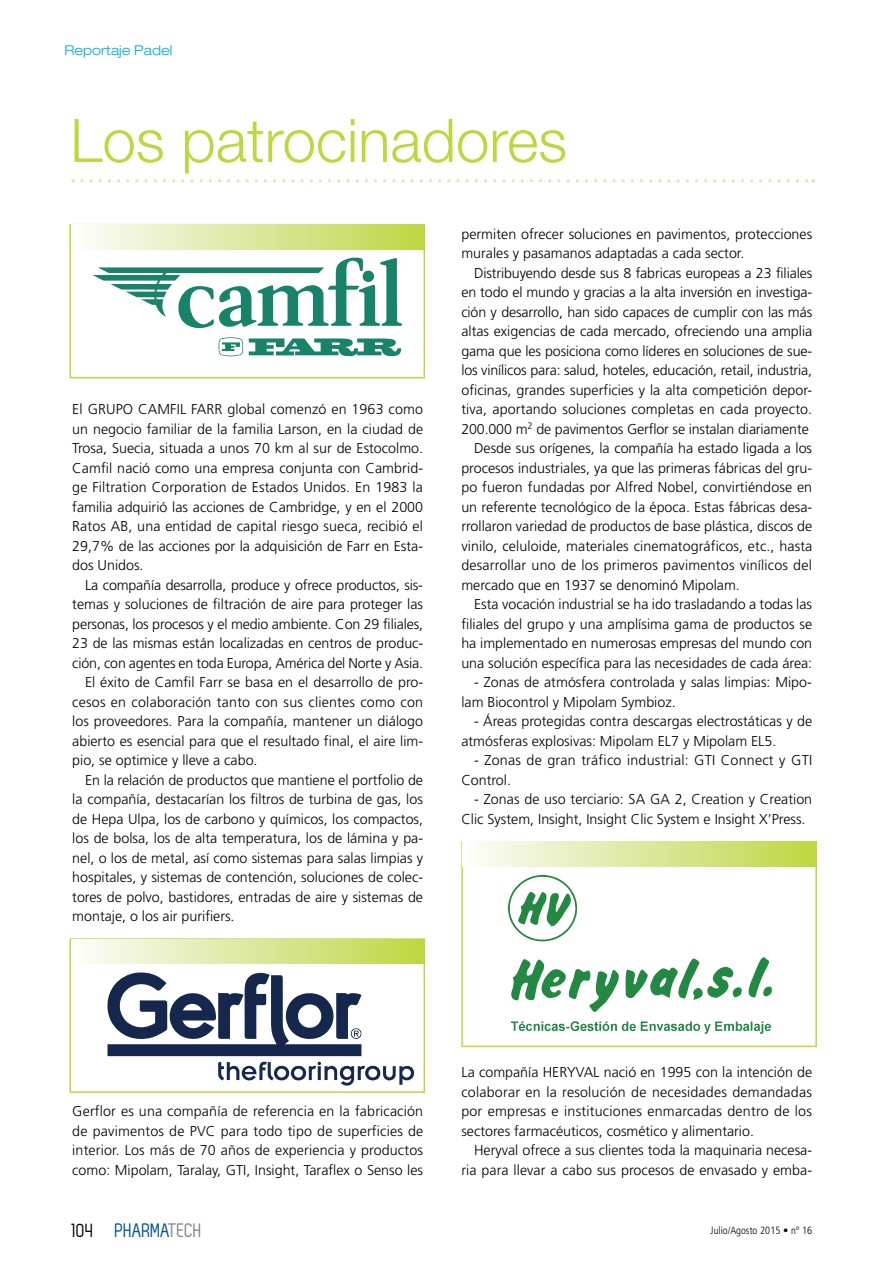
<style>
.page{position:relative;width:893px;height:1263px;background:#fff}
.page>*{position:absolute;margin:0;border:0;box-sizing:border-box;transform-origin:0 0}
.t1{font:300 60px "Helvetica Neue LT Std";color:#bed73d}
.t2{font:19.5px "Zag";color:#00548e}
.t3{font:300 14.25px/19.5px "Frutiger";color:#000}
.t4{font:300 expanded 13.5px "Helvetica Neue LT Std";color:#00aae6}
.t5{font:300 condensed 10.5px "Frutiger";color:#000}
.s1{color:#000}
.s2{color:#808285}
</style>
<div class="page">
<svg style="left:82px;top:179px;width:732px;height:3px"></svg>
<svg style="left:93px;top:258px;width:309px;height:71px"></svg>
<svg style="left:249px;top:338px;width:152px;height:18px"></svg>
<svg style="left:218px;top:337px;width:25px;height:19px"></svg>
<div style="left:70px;top:224px;width:355px;height:154px;border:2px solid #bed73d"></div>
<svg style="left:107px;top:972px;width:308px;height:114px"></svg>
<div style="left:70px;top:938px;width:355px;height:155px;border:2px solid #bed73d"></div>
<svg style="left:508px;top:875px;width:69px;height:67px"></svg>
<svg style="left:511px;top:959px;width:108px;height:53px"></svg>
<svg style="left:749px;top:957px;width:23px;height:40px"></svg>
<svg style="left:625px;top:958px;width:117px;height:42px"></svg>
<svg style="left:511px;top:1021px;width:260px;height:13px"></svg>
<div style="left:461px;top:841px;width:356px;height:206px;border:2px solid #bed73d"></div>
<div style="left:71px;top:225px;width:353px;height:24px;background:linear-gradient(to right,#fcfdfd,#bed644)"></div>
<div style="left:71px;top:939px;width:353px;height:24px;background:linear-gradient(to right,#fcfdfd,#bed644)"></div>
<div style="left:463px;top:842px;width:353px;height:24px;background:linear-gradient(to right,#fcfdfd,#bed644)"></div>
<p class="t4" style="left:65px;top:42px;width:109px">Reportaje Padel</p>
<h1 class="t1" style="left:70px;top:104px;width:498px">Los patrocinadores</h1>
<p class="t3" style="left:72px;top:400px;width:352px;text-align:justify">El GRUPO CAMFIL FARR global comenzó en 1963 como un negocio familiar de la familia Larson, en la ciudad de Trosa, Suecia, situada a unos 70 km al sur de Estocolmo.<br>Camfil nació como una empresa conjunta con Cambrid&shy;ge Filtration Corporation de Estados Unidos. En 1983 la familia adquirió las acciones de Cambridge, y en el 2000<br>Ratos AB, una entidad de capital riesgo sueca, recibió el 29,7% de las acciones por la adquisición de Farr en Esta&shy;dos Unidos.</p>
<p class="t3" style="left:85px;top:575px;width:339px">La compañía desarrolla, produce y ofrece productos, sis-</p>
<p class="t3" style="left:72px;top:595px;width:352px">temas y soluciones de filtración de aire para proteger las</p>
<p class="t3" style="left:72px;top:614px;width:352px">personas, los procesos y el medio ambiente. Con 29 filiales,</p>
<p class="t3" style="left:72px;top:634px;width:352px">23 de las mismas están localizadas en centros de produc-</p>
<p class="t3" style="left:72px;top:653px;width:352px">ción, con agentes en toda Europa, América del Norte y Asia.</p>
<p class="t3" style="left:85px;top:673px;width:340px">El éxito de Camfil Farr se basa en el desarrollo de pro-</p>
<p class="t3" style="left:72px;top:692px;width:352px">cesos en colaboración tanto con sus clientes como con</p>
<p class="t3" style="left:72px;top:712px;width:352px">los proveedores. Para la compañía, mantener un diálogo</p>
<p class="t3" style="left:72px;top:731px;width:352px">abierto es esencial para que el resultado final, el aire lim-</p>
<p class="t3" style="left:72px;top:751px;width:187px">pio, se optimice y lleve a cabo.</p>
<p class="t3" style="left:85px;top:770px;width:340px">En la relación de productos que mantiene el portfolio de</p>
<p class="t3" style="left:72px;top:790px;width:352px">la compañía, destacarían los filtros de turbina de gas, los</p>
<p class="t3" style="left:72px;top:809px;width:352px">de Hepa Ulpa, los de carbono y químicos, los compactos,</p>
<p class="t3" style="left:72px;top:829px;width:352px">los de bolsa, los de alta temperatura, los de lámina y pa-</p>
<p class="t3" style="left:72px;top:848px;width:352px">nel, o los de metal, así como sistemas para salas limpias y</p>
<p class="t3" style="left:72px;top:868px;width:352px">hospitales, y sistemas de contención, soluciones de colec-</p>
<p class="t3" style="left:72px;top:887px;width:352px">tores de polvo, bastidores, entradas de aire y sistemas de</p>
<p class="t3" style="left:72px;top:907px;width:164px">montaje, o los air purifiers.</p>
<p class="t3" style="left:461px;top:224px;width:352px">permiten ofrecer soluciones en pavimentos, protecciones murales y pasamanos adaptadas a cada sector.</p>
<p class="t3" style="left:474px;top:263px;width:340px">Distribuyendo desde sus 8 fabricas europeas a 23 filiales</p>
<p class="t3" style="left:461px;top:283px;width:352px">en todo el mundo y gracias a la alta inversión en investiga-</p>
<p class="t3" style="left:461px;top:302px;width:352px">ción y desarrollo, han sido capaces de cumplir con las más</p>
<p class="t3" style="left:461px;top:322px;width:352px">altas exigencias de cada mercado, ofreciendo una amplia</p>
<p class="t3" style="left:461px;top:341px;width:352px">gama que les posiciona como líderes en soluciones de sue-</p>
<p class="t3" style="left:461px;top:361px;width:352px">los vinílicos para: salud, hoteles, educación, retail, industria,</p>
<p class="t3" style="left:461px;top:380px;width:352px">oficinas, grandes superficies y la alta competición depor-</p>
<p class="t3" style="left:461px;top:400px;width:352px">tiva, aportando soluciones completas en cada proyecto.</p>
<p class="t3" style="left:461px;top:419px;width:349px">200.000 m<sup>2</sup> de pavimentos Gerflor se instalan diariamente</p>
<p class="t3" style="left:474px;top:439px;width:339px">Desde sus orígenes, la compañía ha estado ligada a los</p>
<p class="t3" style="left:461px;top:458px;width:352px">procesos industriales, ya que las primeras fábricas del gru-</p>
<p class="t3" style="left:461px;top:478px;width:352px">po fueron fundadas por Alfred Nobel, convirtiéndose en</p>
<p class="t3" style="left:461px;top:497px;width:352px">un referente tecnológico de la época. Estas fábricas desa-</p>
<p class="t3" style="left:461px;top:517px;width:352px">rrollaron variedad de productos de base plástica, discos de</p>
<p class="t3" style="left:461px;top:536px;width:352px">vinilo, celuloide, materiales cinematográficos, etc., hasta</p>
<p class="t3" style="left:461px;top:556px;width:352px">desarrollar uno de los primeros pavimentos vinílicos del</p>
<p class="t3" style="left:461px;top:575px;width:280px">mercado que en 1937 se denominó Mipolam.</p>
<p class="t3" style="left:474px;top:595px;width:339px">Esta vocación industrial se ha ido trasladando a todas las</p>
<p class="t3" style="left:461px;top:614px;width:352px">filiales del grupo y una amplísima gama de productos se</p>
<p class="t3" style="left:461px;top:634px;width:352px">ha implementado en numerosas empresas del mundo con</p>
<p class="t3" style="left:461px;top:653px;width:352px">una solución específica para las necesidades de cada área:</p>
<p class="t3" style="left:461px;top:673px;width:352px;text-indent:13px">- Zonas de atmósfera controlada y salas limpias: Mipo&shy;lam Biocontrol y Mipolam Symbioz.</p>
<p class="t3" style="left:461px;top:712px;width:352px;text-indent:13px">- Áreas protegidas contra descargas electrostáticas y de atmósferas explosivas: Mipolam EL7 y Mipolam EL5.</p>
<p class="t3" style="left:461px;top:751px;width:352px;text-indent:13px">- Zonas de gran tráfico industrial: GTI Connect y GTI<br>Control.</p>
<p class="t3" style="left:461px;top:790px;width:352px;text-indent:13px">- Zonas de uso terciario: SA GA 2, Creation y Creation<br>Clic System, Insight, Insight Clic System e Insight X’Press.</p>
<p class="t3" style="left:72px;top:1102px;width:353px;text-align:justify">Gerflor es una compañía de referencia en la fabricación de pavimentos de PVC para todo tipo de superficies de interior. Los más de 70 años de experiencia y productos como: Mipolam, Taralay, GTI, Insight, Taraflex o Senso les</p>
<p class="t3" style="left:461px;top:1063px;width:352px;text-align:justify">La compañía HERYVAL nació en 1995 con la intención de colaborar en la resolución de necesidades demandadas por empresas e instituciones enmarcadas dentro de los sectores farmacéuticos, cosmético y alimentario.</p>
<p class="t3" style="left:461px;top:1141px;width:352px;text-align:right">Heryval ofrece a sus clientes toda la maquinaria necesa&shy;ria para llevar a cabo sus procesos de envasado y emba-</p>
<h2 class="t2" style="left:72px;top:1219px;width:131px"><span class="s1">104</span> PHARMA<span class="s2">TECH</span></h2>
<p class="t5" style="left:711px;top:1224px;width:103px">Julio/Agosto 2015 • nº 16</p>
</div>
